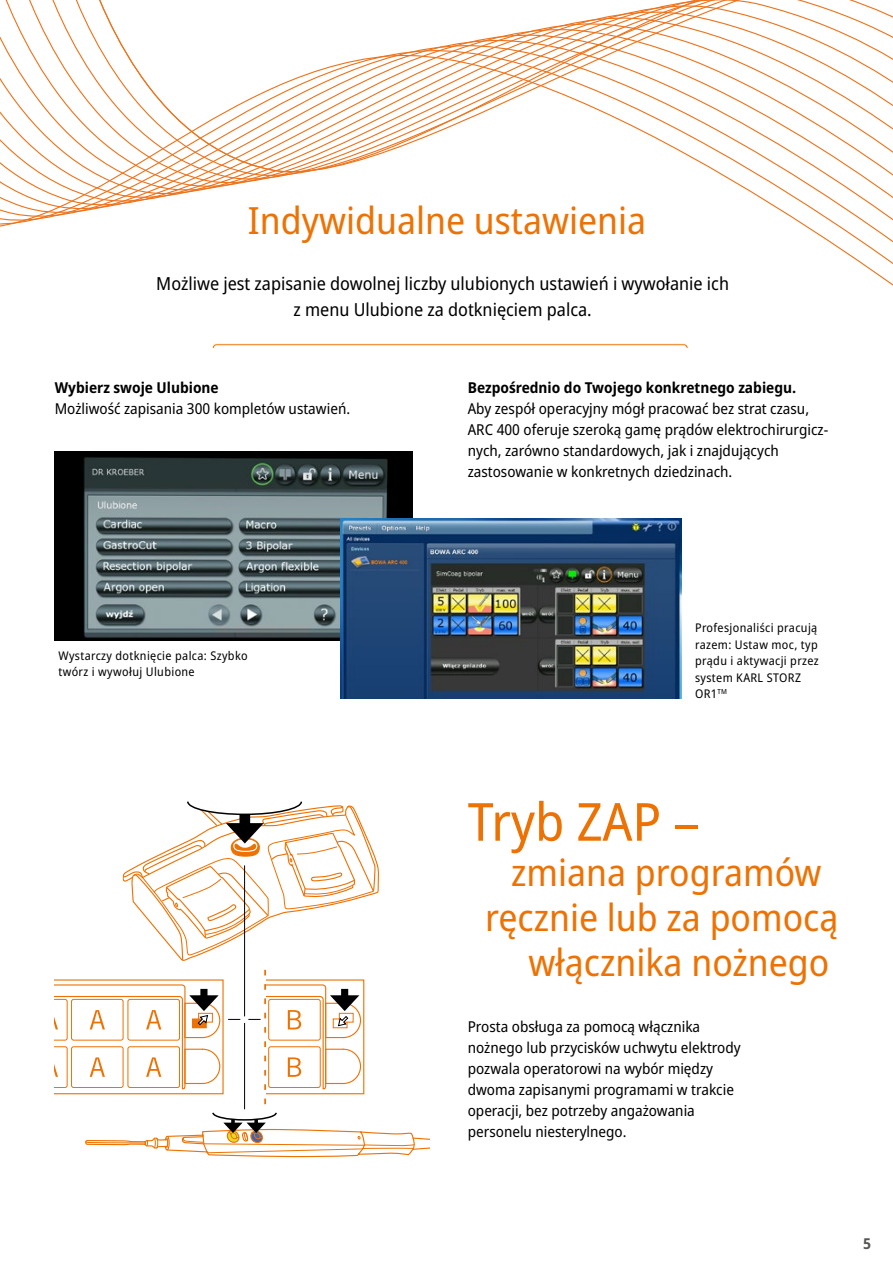
<style>
.page{position:relative;width:893px;height:1263px;background:#fff}
.page>*{position:absolute;margin:0;border:0;box-sizing:border-box;transform-origin:0 0}
.t1{font:semi-condensed 52.5px "Noto Sans";color:#ee7203}
.t2{font:semi-condensed 37.5px "Noto Sans";color:#ee7203}
.t3{font:semi-condensed 18px/25.5px "Noto Sans";color:#000;text-align:center}
.t4{font:semi-condensed 15px/21px "Noto Sans";color:#000}
.t5{font:700 semi-condensed 15px "Noto Sans";color:#000}
.t6{font:700 semi-condensed 15px "Noto Sans";color:#575756}
.t7{font:semi-condensed 12px/16.5px "Noto Sans";letter-spacing:.03em;color:#000}
</style>
<div class="page">
<svg style="left:15px;top:0;width:870px;height:213px"></svg>
<svg style="left:37px;top:0;width:848px;height:208px"></svg>
<svg style="left:60px;top:0;width:825px;height:203px"></svg>
<svg style="left:83px;top:0;width:810px;height:198px"></svg>
<svg style="left:212px;top:343px;width:477px;height:6px"></svg>
<hr style="left:244px;top:865px;width:1px;height:151px;background:#000">
<hr style="left:244px;top:1023px;width:1px;height:86px;background:#000">
<svg style="left:85px;top:1112px;width:344px;height:45px"></svg>
<svg style="left:123px;top:801px;width:256px;height:160px"></svg>
<svg style="left:54px;top:979px;width:186px;height:115px"></svg>
<svg style="left:248px;top:970px;width:116px;height:134px"></svg>
<img style="left:54px;top:452px;width:358px;height:189px">
<img style="left:341px;top:519px;width:340px;height:179px">
<h2 class="t2" style="left:248px;top:194px;width:400px">Indywidualne ustawienia</h2>
<p class="t3" style="left:156px;top:272px;width:574px">Możliwe jest zapisanie dowolnej liczby ulubionych ustawień i wywołanie ich z menu Ulubione za dotknięciem palca.</p>
<p class="t5" style="left:55px;top:377px;width:165px">Wybierz swoje Ulubione</p>
<p class="t4" style="left:55px;top:399px;width:297px">Możliwość zapisania 300 kompletów ustawień.</p>
<p class="t5" style="left:468px;top:377px;width:330px">Bezpośrednio do Twojego konkretnego zabiegu.</p>
<p class="t4" style="left:468px;top:399px;width:362px">Aby zespół operacyjny mógł pracować bez strat czasu, ARC 400 oferuje szeroką gamę prądów elektrochirurgicz&shy;nych, zarówno standardowych, jak i znajdujących zastosowanie w konkretnych dziedzinach.</p>
<p class="t7" style="left:58px;top:647px;width:191px">Wystarczy dotknięcie palca: Szybko twórz i wywołuj Ulubione</p>
<p class="t7" style="left:695px;top:620px;width:125px">Profesjonaliści pracują razem: Ustaw moc, typ prądu i aktywacji przez system KARL STORZ<br>OR1<sup>TM</sup></p>
<h1 class="t1" style="left:468px;top:785px;width:233px">Tryb ZAP –</h1>
<h2 class="t2" style="left:511px;top:846px;width:312px">zmiana programów</h2>
<h2 class="t2" style="left:485px;top:891px;width:355px">ręcznie lub za pomocą</h2>
<h2 class="t2" style="left:529px;top:936px;width:302px">włącznika nożnego</h2>
<p class="t4" style="left:468px;top:1017px;width:274px">Prosta obsługa za pomocą włącznika nożnego lub przycisków uchwytu elektrody pozwala operatorowi na wybór między dwoma zapisanymi programami w trakcie operacji, bez potrzeby angażowania personelu niesterylnego.</p>
<p class="t6" style="left:863px;top:1232px;width:10px">5</p>
</div>
